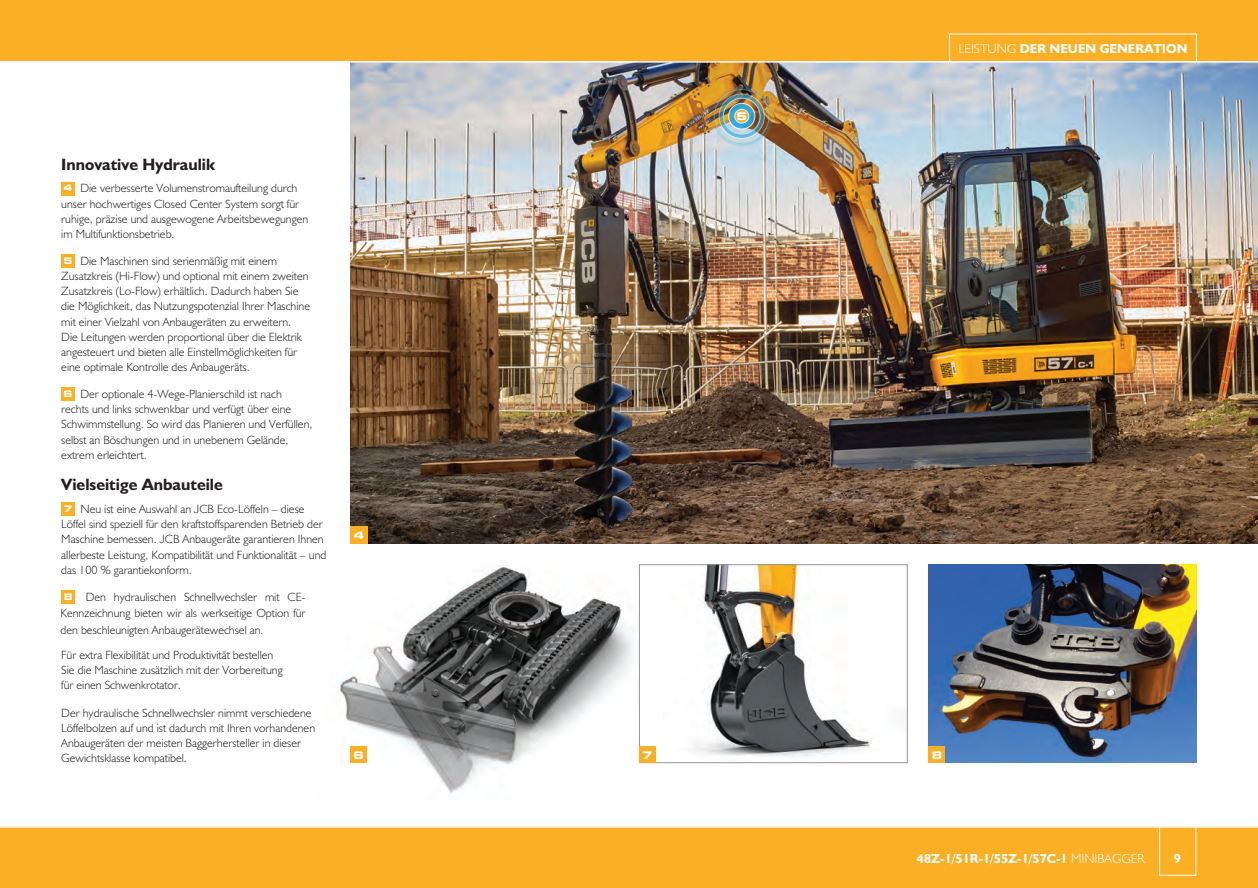
<style>
.page{position:relative;width:1258px;height:888px;background:#fff}
.page>*{position:absolute;margin:0;border:0;box-sizing:border-box;transform-origin:0 0}
.t1{font:700 16.5px "JCB Euro";color:#231f20}
.t2{font:16.5px "JCB Bold";color:#231f20}
.t3{font:13.2px "JCB Bold";color:#fff}
.t4{font:12px/15.1px "JCB Light";color:#231f20}
.t5{font:700 expanded 10.5px "Square 721 BT";color:#fff}
.s1{font-family:"Square 721 BT";font-weight:700;font-stretch:expanded;font-size:9.15px;color:#fff}
.s2{font-family:"JCB Bold";font-weight:400}
.s3{font-family:"JCB Euro";font-weight:300}
.s4{font-family:"JCB Light"}
</style>
<div class="page">
<img style="left:340px;top:566px;width:300px;height:227px">
<img style="left:691px;top:566px;width:181px;height:191px">
<div style="left:639px;top:564px;width:268px;height:199px;border:1px solid #939598"></div>
<img style="left:350px;top:63px;width:908px;height:480px">
<img style="left:929px;top:564px;width:268px;height:199px">
<div style="left:0;top:0;width:1258px;height:61px;background:#fbaf25"></div>
<div style="left:0;top:826px;width:1258px;height:62px;background:#fbaf25"></div>
<hr style="left:0;top:826px;width:1258px;height:2px;background:#fff">
<div style="left:350px;top:526px;width:18px;height:17px;background:#fbaf25"></div>
<div style="left:1159px;top:816px;width:37px;height:60px;border:1px solid #fff"></div>
<div style="left:949px;top:34px;width:248px;height:28px;border:1px solid #fff"></div>
<div style="left:929px;top:747px;width:16px;height:16px;background:#fbaf25"></div>
<div style="left:350px;top:747px;width:16px;height:16px;background:#fbaf25"></div>
<div style="left:639px;top:747px;width:16px;height:16px;background:#fbaf25"></div>
<div style="left:61px;top:182px;width:13px;height:13px;background:#fbaf25"></div>
<div style="left:61px;top:255px;width:13px;height:13px;background:#fbaf25"></div>
<div style="left:61px;top:388px;width:13px;height:13px;background:#fbaf25"></div>
<div style="left:61px;top:503px;width:13px;height:13px;background:#fbaf25"></div>
<div style="left:61px;top:590px;width:13px;height:14px;background:#fbaf25"></div>
<img style="left:709px;top:85px;width:65px;height:63px">
<h1 class="t2" style="left:61px;top:154px;width:155px">Innovative Hydraulik</h1>
<p class="t4" style="left:61px;top:180px;width:248px"><span class="s1">4</span> Die verbesserte Volumenstromaufteilung durch unser hochwertiges Closed Center System sorgt für ruhige, präzise und ausgewogene Arbeitsbewegungen im Multifunktionsbetrieb.</p>
<p class="t4" style="left:61px;top:253px;width:250px"><span class="s1">5</span> Die Maschinen sind serienmäßig mit einem Zusatzkreis (Hi-Flow) und optional mit einem zweiten Zusatzkreis (Lo-Flow) erhältlich. Dadurch haben Sie die Möglichkeit, das Nutzungspotenzial Ihrer Maschine mit einer Vielzahl von Anbaugeräten zu erweitern.<br>Die Leitungen werden proportional über die Elektrik angesteuert und bieten alle Einstellmöglichkeiten für eine optimale Kontrolle des Anbaugeräts.</p>
<p class="t4" style="left:61px;top:386px;width:253px"><span class="s1">6</span> Der optionale 4-Wege-Planierschild ist nach<br>rechts und links schwenkbar und verfügt über eine Schwimmstellung. So wird das Planieren und Verfüllen, selbst an Böschungen und in unebenem Gelände, extrem erleichtert.</p>
<h1 class="t1" style="left:61px;top:474px;width:163px"><span class="s2">Vielseitig</span>e Anbauteile</h1>
<p class="t4" style="left:61px;top:501px;width:267px"><span class="s1">7</span> Neu ist eine Auswahl an JCB Eco-Löffeln – diese Löffel sind speziell für den kraftstoffsparenden Betrieb der Maschine bemessen. JCB Anbaugeräte garantieren Ihnen allerbeste Leistung, Kompatibilität und Funktionalität – und das 100 % garantiekonform.</p>
<p class="t4" style="left:61px;top:589px;width:247px;line-height:16.2px;text-align:justify"><span class="s1">8</span> Den hydraulischen Schnellwechsler mit CE-Kennzeichnung bieten wir als werkseitige Option für den beschleunigten Anbaugerätewechsel an.</p>
<p class="t4" style="left:61px;top:648px;width:223px">Für extra Flexibilität und Produktivität <span class="s3">bestelle</span>n<br>Sie die Maschine zusätzlich mit der Vorbereitung für einen Schwenkrotator.</p>
<p class="t4" style="left:61px;top:705px;width:255px">Der hydraulische Schnellwechsler nimmt verschiedene Löffelbolzen auf und ist dadurch mit Ihren vorhandenen Anbaugeräten der meisten Baggerhersteller in dieser Gewichtsklasse kompatibel.</p>
<p class="t5" style="left:736px;top:110px;width:12px">5</p>
<p class="t3" style="left:958px;top:40px;width:231px"><span class="s4">LEISTUNG</span> DER NEUEN GENERATION</p>
<p class="t5" style="left:354px;top:529px;width:12px">4</p>
<p class="t5" style="left:353px;top:749px;width:12px">6</p>
<p class="t5" style="left:642px;top:749px;width:12px">7</p>
<p class="t5" style="left:932px;top:749px;width:12px">8</p>
<p class="t3" style="left:917px;top:851px;width:229px">48Z-1/51R-1/55Z-1/57C-1 <span class="s4">MINIBAGGER</span></p>
<p class="t3" style="left:1174px;top:851px;width:9px">9</p>
</div>
